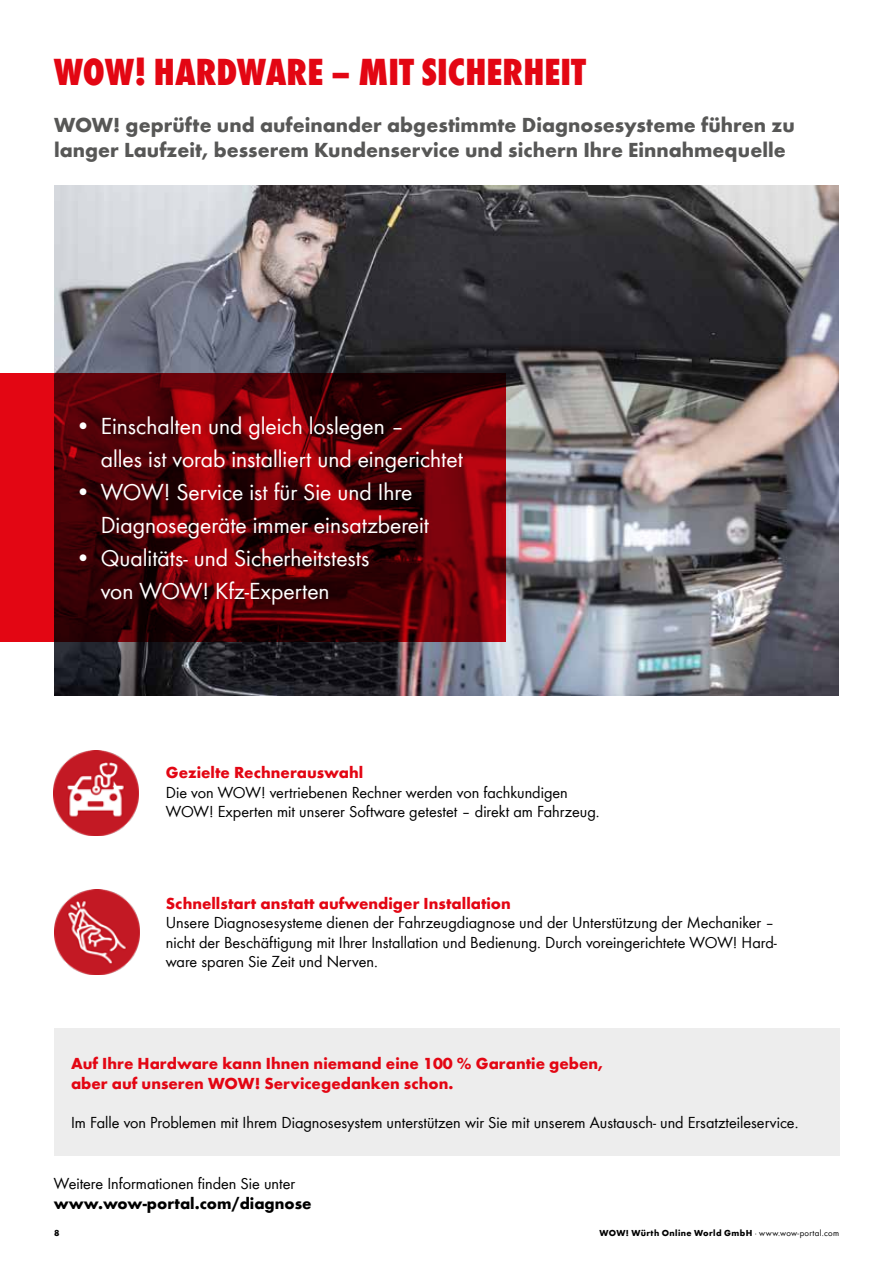
<style>
.page{position:relative;width:893px;height:1263px;background:#fff}
.page>*{position:absolute;margin:0;border:0;box-sizing:border-box;transform-origin:0 0}
.t1{font:800 condensed 39px "Wuerth";color:#e30613}
.t2{font:24px/33px "Wuerth";color:#fff}
.t3{font:700 21px/25.2px "Wuerth";color:#575756}
.t4{font:16.5px/19.5px "Wuerth";color:#000}
.t5{font:700 16.5px/19.5px "Wuerth";color:#e30613}
.t6{font:700 16.5px "Wuerth";color:#000}
.t7{font:700 9px "Wuerth";letter-spacing:.04em;color:#000}
.s1{font-weight:400}
</style>
<div class="page">
<img style="left:54px;top:186px;width:785px;height:510px">
<div style="left:54px;top:1028px;width:785px;height:128px;background:#ededed"></div>
<img style="left:54px;top:889px;width:85px;height:85px">
<img style="left:54px;top:750px;width:85px;height:85px">
<svg style="left:0;top:373px;width:506px;height:269px;background:#690208"></svg>
<h1 class="t1" style="left:54px;top:44px;width:534px">WOW! HARDWARE – MIT SICHERHEIT</h1>
<p class="t3" style="left:54px;top:111px;width:742px">WOW! geprüfte und aufeinander abgestimmte Diagnosesysteme führen zu langer Laufzeit, besserem Kundenservice und sichern Ihre Einnahmequelle</p>
<h2 class="t2" style="left:101px;top:409px;width:364px;text-indent:-26px">• Einschalten und gleich loslegen –<br>alles ist vorab installiert und eingerichtet</h2>
<h2 class="t2" style="left:101px;top:475px;width:330px;text-indent:-26px">• WOW! Service ist für Sie und Ihre<br>Diagnosegeräte immer einsatzbereit</h2>
<h2 class="t2" style="left:75px;top:541px;width:296px;text-align:center">• Qualitäts- und Sicherheitstests von WOW! Kfz-Experten</h2>
<p class="t5" style="left:166px;top:762px;width:199px">Gezielte Rechnerauswahl</p>
<p class="t4" style="left:166px;top:782px;width:435px">Die von WOW! vertriebenen Rechner werden von fachkundigen<br>WOW! Experten mit unserer Software getestet – direkt am Fahrzeug.</p>
<p class="t5" style="left:166px;top:892px;width:346px">Schnellstart anstatt aufwendiger Installation</p>
<p class="t4" style="left:166px;top:912px;width:612px">Unsere Diagnosesysteme dienen der Fahrzeugdiagnose und der Unterstützung der Mechaniker – nicht der Beschäftigung mit Ihrer Installation und Bedienung. Durch voreingerichtete WOW! Hard&shy;ware sparen Sie Zeit und Nerven.</p>
<p class="t5" style="left:71px;top:1052px;width:534px">Auf Ihre Hardware kann Ihnen niemand eine 100 % Garantie geben, aber auf unseren WOW! Servicegedanken schon.</p>
<p class="t4" style="left:71px;top:1111px;width:729px">Im Falle von Problemen mit Ihrem Diagnosesystem unterstützen wir Sie mit unserem Austausch- und Ersatzteileservice.</p>
<p class="t4" style="left:54px;top:1173px;width:243px">Weitere Informationen finden Sie unter</p>
<p class="t6" style="left:54px;top:1191px;width:259px">www.wow-portal.com/diagnose</p>
<p class="t7" style="left:54px;top:1226px;width:7px">8</p>
<p class="t7" style="left:600px;top:1226px;width:241px">WOW! Würth Online World GmbH <span class="s1">· www.wow-portal.com</span></p>
</div>
